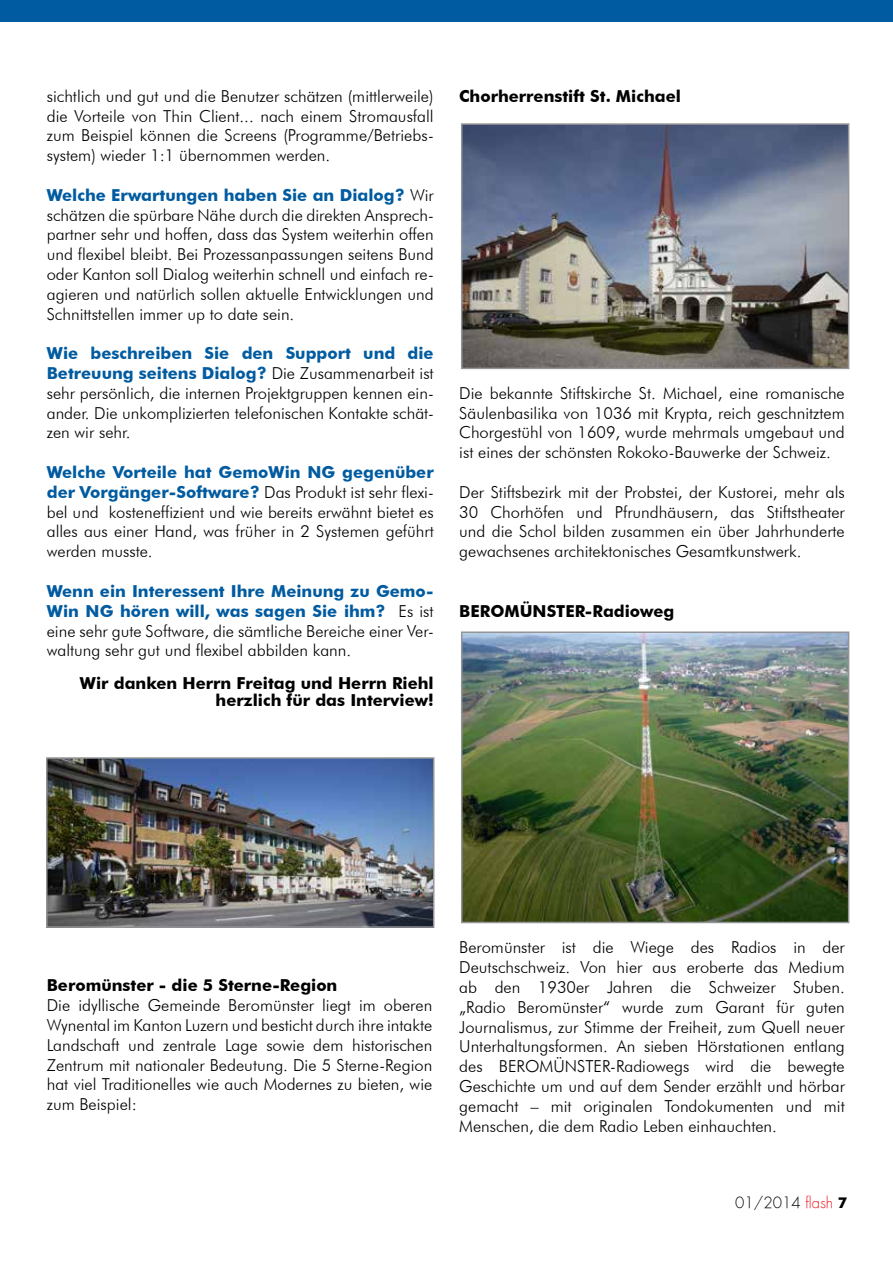
<style>
.page{position:relative;width:893px;height:1263px;background:#fff}
.page>*{position:absolute;margin:0;border:0;box-sizing:border-box;transform-origin:0 0}
.t1{font:300 16.5px/19.8px "Futura BT";color:#000;text-align:justify}
.t2{font:700 16.5px/16.5px "Futura BT";color:#000;text-align:right}
.t3{font:300 15px "Futura";color:#000}
.s1{font-weight:700;color:#005ba0}
.s2{color:#ed1d24}
.s3{font-family:"Futura BT";font-weight:700}
</style>
<div class="page">
<div style="left:0;top:0;width:893px;height:21px;background:#005ba0"></div>
<img style="left:49px;top:760px;width:382px;height:165px">
<div style="left:46px;top:757px;width:388px;height:171px;border:2px solid #939598"></div>
<img style="left:464px;top:126px;width:382px;height:240px">
<div style="left:461px;top:123px;width:388px;height:246px;border:2px solid #939598"></div>
<img style="left:464px;top:634px;width:382px;height:286px">
<div style="left:461px;top:631px;width:388px;height:292px;border:2px solid #939598"></div>
<p class="t1" style="left:47px;top:86px;width:388px">sichtlich und gut und die Benutzer schätzen (mittlerweile) die Vorteile von Thin Client... nach einem Stromausfall zum Beispiel können die Screens (Programme/Betriebs&shy;system) wieder 1:1 übernommen werden.</p>
<p class="t1" style="left:47px;top:185px;width:388px"><span class="s1">Welche Erwartungen haben Sie an Dialog?</span> Wir schätzen die spürbare Nähe durch die direkten Ansprech&shy;partner sehr und hoffen, dass das System weiterhin offen und flexibel bleibt. Bei Prozessanpassungen seitens Bund oder Kanton soll Dialog weiterhin schnell und einfach re&shy;agieren und natürlich sollen aktuelle Entwicklungen und Schnittstellen immer up to date sein.</p>
<p class="t1" style="left:47px;top:343px;width:388px"><span class="s1">Wie beschreiben Sie den Support und die Betreuung seitens Dialog?</span> Die Zusammenarbeit ist sehr persönlich, die internen Projektgruppen kennen ein&shy;ander. Die unkomplizierten telefonischen Kontakte schät&shy;zen wir sehr.</p>
<p class="t1" style="left:47px;top:462px;width:388px"><span class="s1">Welche Vorteile hat GemoWin NG gegenüber der Vorgänger-Software?</span> Das Produkt ist sehr flexi&shy;bel und kosteneffizient und wie bereits erwähnt bietet es alles aus einer Hand, was früher in 2 Systemen geführt werden musste.</p>
<p class="t1" style="left:47px;top:581px;width:388px"><span class="s1">Wenn ein Interessent Ihre Meinung zu Gemo-Win NG hören will, was sagen Sie ihm?</span> Es ist eine sehr gute Software, die sämtliche Bereiche einer Ver&shy;waltung sehr gut und flexibel abbilden kann.</p>
<p class="t2" style="left:80px;top:675px;width:355px">Wir danken Herrn Freitag und Herrn Riehl herzlich für das Interview!</p>
<p class="t2" style="left:459px;top:88px;width:223px">Chorherrenstift St. Michael</p>
<p class="t1" style="left:459px;top:383px;width:387px">Die bekannte Stiftskirche St. Michael, eine romanische Säulenbasilika von 1036 mit Krypta, reich geschnitztem Chorgestühl von 1609, wurde mehrmals umgebaut und ist eines der schönsten Rokoko-Bauwerke der Schweiz.</p>
<p class="t1" style="left:459px;top:482px;width:387px">Der Stiftsbezirk mit der Probstei, der Kustorei, mehr als 30 Chorhöfen und Pfrundhäusern, das Stiftstheater und die Schol bilden zusammen ein über Jahrhunderte gewachsenes architektonisches Gesamtkunstwerk.</p>
<p class="t2" style="left:459px;top:602px;width:217px">BEROMÜNSTER-Radioweg</p>
<p class="t2" style="left:47px;top:977px;width:292px">Beromünster - die 5 Sterne-Region</p>
<p class="t1" style="left:47px;top:995px;width:387px">Die idyllische Gemeinde Beromünster liegt im oberen Wynental im Kanton Luzern und besticht durch ihre intakte Landschaft und zentrale Lage sowie dem historischen Zentrum mit nationaler Bedeutung. Die 5 Sterne-Region hat viel Traditionelles wie auch Modernes zu bieten, wie zum Beispiel:</p>
<p class="t1" style="left:459px;top:937px;width:387px">Beromünster ist die Wiege des Radios in der Deutschschweiz. Von hier aus eroberte das Medium ab den 1930er Jahren die Schweizer Stuben. „Radio Beromünster“ wurde zum Garant für guten Journalismus, zur Stimme der Freiheit, zum Quell neuer Unterhaltungsformen. An sieben Hörstationen entlang des BEROMÜNSTER-Radiowegs wird die bewegte Geschichte um und auf dem Sender erzählt und hörbar gemacht – mit originalen Tondokumenten und mit Menschen, die dem Radio Leben einhauchten.</p>
<p class="t3" style="left:735px;top:1193px;width:114px">01/2014 <span class="s2">flash</span> <span class="s3">7</span></p>
</div>
